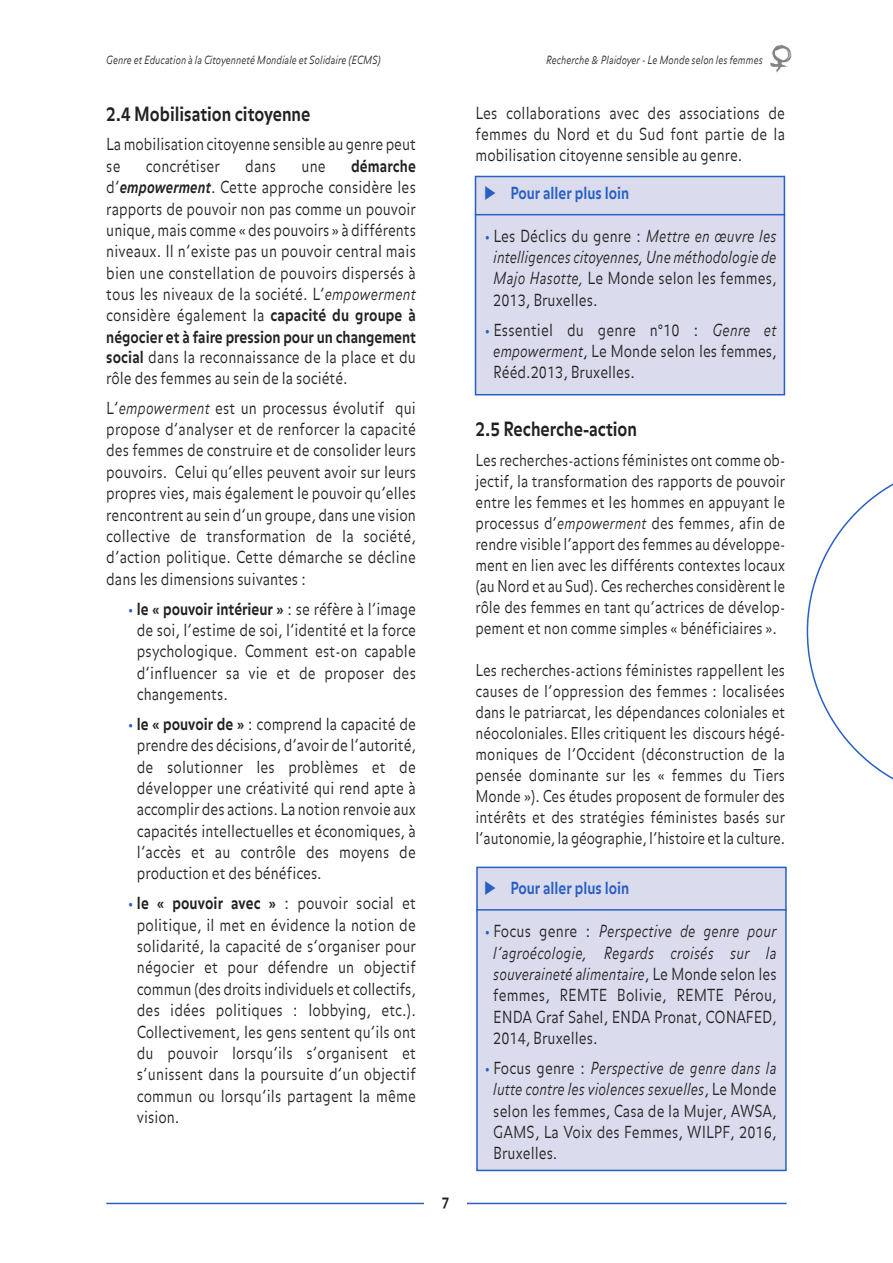
<style>
.page{position:relative;width:893px;height:1263px;background:#fff}
.page>*{position:absolute;margin:0;border:0;box-sizing:border-box;transform-origin:0 0}
.t1{font:700 19.5px "Balance";color:#231f20;scale:.85 1}
.t2{font:300 16.5px/21.3px "Balance";color:#231f20;text-align:justify;scale:.85 1}
.t3{font:italic 300 16.5px/21.3px "Balance";color:#231f20;text-align:justify;scale:.85 1}
.t4{font:700 16.5px "Balance";color:#295ec2;scale:.85 1}
.t5{font:300 16.2px/21px "Balance";color:#231f20;text-align:justify;scale:.85 1}
.t6{font:15px "Balance Bold Caps";color:#231f20;scale:.85 1}
.t7{font:italic 300 11.25px "Balance";color:#231f20;scale:.85 1}
.s1{font-weight:700}
.s2{font-weight:700;font-style:italic}
.s3{font-style:italic}
.s4{color:#295ec2}
.s5{font-style:normal;color:#295ec2}
.s6{font-style:normal}
</style>
<div class="page">
<div style="left:476px;top:177px;width:308px;height:217px;background:#dadcee"></div>
<div style="left:475px;top:176px;width:310px;height:219px;border:2px solid #295ec2"></div>
<div style="left:478px;top:868px;width:307px;height:302px;background:#dadcee"></div>
<div style="left:476px;top:867px;width:311px;height:304px;border:2px solid #295ec2"></div>
<hr style="left:476px;top:909px;width:311px;height:1px;background:#295ec2">
<hr style="left:475px;top:214px;width:310px;height:1px;background:#295ec2">
<img style="left:770px;top:44px;width:22px;height:29px">
<hr style="left:106px;top:1203px;width:681px;height:1px;background:#295ec2">
<div style="left:424px;top:1182px;width:43px;height:43px;background:#fff"></div>
<svg style="left:807px;top:483px;width:86px;height:297px"></svg>
<p class="t7" style="left:106px;top:54px;width:324px">Genre et Education à la Citoyenneté Mondiale et Solidaire (ECMS)</p>
<p class="t7" style="left:546px;top:54px;width:257px">Recherche &amp; Plaidoyer - Le Monde selon les femmes</p>
<p class="t1" style="left:106px;top:103px;width:242px">2.4 Mobilisation citoyenne</p>
<p class="t2" style="left:106px;top:134px;width:366px">La mobilisation citoyenne sensible au genre peut se</p>
<p class="t2" style="left:106px;top:155px;width:366px;text-indent:245px"><span class="s1">démarche </span>d’<span class="s2">empowerment</span>. Cette approche considère les rapports de pouvoir non pas comme un pouvoir unique, mais comme « des pouvoirs » à différents niveaux. Il n’existe pas un pouvoir central mais bien une constellation de pouvoirs dispersés à tous les niveaux de la société. L’<span class="s3">empowerment </span>considère également la <span class="s1">capacité du groupe à négocier et à faire pression pour un changement</span></p>
<p class="t2" style="left:106px;top:346px;width:366px"><span class="s1">social</span> dans la reconnaissance de la place et du rôle des femmes au sein de la société.</p>
<p class="t2" style="left:106px;top:397px;width:366px">L’<span class="s3">empowerment</span> est un processus évolutif qui propose d’analyser et de renforcer la capacité des femmes de construire et de consolider leurs pouvoirs. Celui qu’elles peuvent avoir sur leurs propres vies, mais également le pouvoir qu’elles rencontrent au sein d’un groupe, dans une vision collective de transformation de la société, d’action politique. Cette démarche se décline dans les dimensions suivantes :</p>
<p class="t2" style="left:137px;top:598px;width:330px;text-indent:-9px"><span class="s4">•</span> <span class="s1">le « pouvoir intérieur »</span> : se réfère à l’image de soi, l’estime de soi, l’identité et la force psychologique. Comment est-on capable d’influencer sa vie et de proposer des changements.</p>
<p class="t2" style="left:137px;top:713px;width:330px;text-indent:-9px"><span class="s4">•</span> <span class="s1">le « pouvoir de »</span> : comprend la capacité de prendre des décisions, d’avoir de l’autorité, de solutionner les problèmes et de développer une créativité qui rend apte à accomplir des actions. La notion renvoie aux capacités intellectuelles et économiques, à l’accès et au contrôle des moyens de production et des bénéfices.</p>
<p class="t2" style="left:137px;top:893px;width:330px;text-indent:-9px"><span class="s4">•</span> <span class="s1">le « pouvoir avec »</span> : pouvoir social et politique, il met en évidence la notion de solidarité, la capacité de s’organiser pour négocier et pour défendre un objectif commun (des droits individuels et collectifs, des idées politiques : lobbying, etc.).<br>Collectivement, les gens sentent qu’ils ont du pouvoir lorsqu’ils s’organisent et s’unissent dans la poursuite d’un objectif commun ou lorsqu’ils partagent la même vision.</p>
<p class="t2" style="left:146px;top:155px;width:89px">concrétiser</p>
<p class="t2" style="left:245px;top:155px;width:38px">dans</p>
<p class="t2" style="left:301px;top:155px;width:30px">une</p>
<p class="t6" style="left:442px;top:1192px;width:10px">7</p>
<p class="t2" style="left:475px;top:102px;width:366px">Les collaborations avec des associations de femmes du Nord et du Sud font partie de la mobilisation citoyenne sensible au genre.</p>
<p class="t4" style="left:484px;top:184px;width:172px">◆ Pour aller plus loin</p>
<p class="t3" style="left:493px;top:225px;width:335px;text-indent:-9px"><span class="s5">•</span> <span class="s6">Les Déclics du genre :</span> Mettre en œuvre les intelligences citoyennes, Une méthodologie de Majo Hasotte, <span class="s6">Le Monde selon les femmes, 2013, Bruxelles.</span></p>
<p class="t2" style="left:493px;top:319px;width:335px;text-indent:-9px"><span class="s4">•</span> Essentiel du genre n°10 : <span class="s3">Genre et empowerment</span>, Le Monde selon les femmes, Rééd.2013, Bruxelles.</p>
<p class="t1" style="left:475px;top:418px;width:192px">2.5 Recherche-action</p>
<p class="t5" style="left:475px;top:450px;width:366px">Les recherches-actions féministes ont comme ob&shy;jectif, la transformation des rapports de pouvoir entre les femmes et les hommes en appuyant le processus d’<span class="s3">empowerment</span> des femmes, afin de rendre visible l’apport des femmes au développe&shy;ment en lien avec les différents contextes locaux (au Nord et au Sud). Ces recherches considèrent le rôle des femmes en tant qu’actrices de dévelop&shy;pement et non comme simples « bénéficiaires ».</p>
<p class="t5" style="left:475px;top:660px;width:366px">Les recherches-actions féministes rappellent les causes de l’oppression des femmes : localisées dans le patriarcat, les dépendances coloniales et néocoloniales. Elles critiquent les discours hégé&shy;moniques de l’Occident (déconstruction de la pensée dominante sur les « femmes du Tiers Monde »). Ces études proposent de formuler des intérêts et des stratégies féministes basés sur l’autonomie, la géographie, l’histoire et la culture.</p>
<p class="t4" style="left:484px;top:879px;width:172px">◆ Pour aller plus loin</p>
<p class="t2" style="left:493px;top:921px;width:335px;text-indent:-9px"><span class="s4">•</span> Focus genre : <span class="s3">Perspective de genre pour l’agroécologie, Regards croisés sur la souveraineté alimentaire</span>, Le Monde selon les femmes, REMTE Bolivie, REMTE Pérou, ENDA Graf Sahel, ENDA Pronat, CONAFED, 2014, Bruxelles.</p>
<p class="t2" style="left:493px;top:1057px;width:335px;text-indent:-9px"><span class="s4">•</span> Focus genre : <span class="s3">Perspective de genre dans la lutte contre les violences sexuelles</span>, Le Monde selon les femmes, Casa de la Mujer, AWSA, GAMS, La Voix des Femmes, WILPF, 2016, Bruxelles.</p>
</div>
